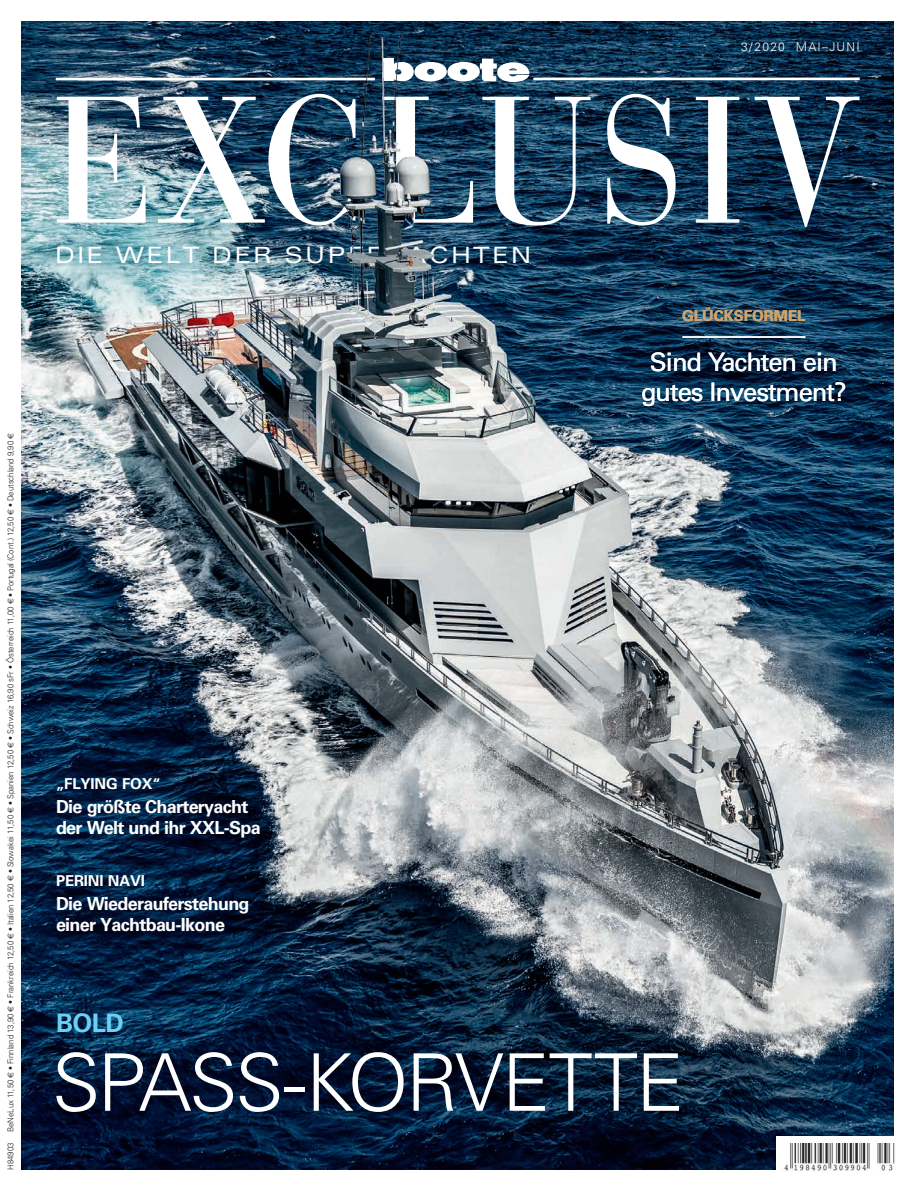
<style>
.page{position:relative;width:915px;height:1191px;background:#fff}
.page>*{position:absolute;margin:0;border:0;box-sizing:border-box;transform-origin:0 0}
.t1{font:300 79.5px "Univers LT Std";letter-spacing:-.035em;color:#fff}
.t2{font:25.5px/30px "Univers LT Std";letter-spacing:-.04em;color:#fff;text-align:center}
.t3{font:700 25.5px "Univers LT Std";color:#6bcff6}
.t4{font:expanded 22.5px "Univers LT Std";letter-spacing:.1em;color:#fff}
.t5{font:700 18px/21px "Univers LT Std";letter-spacing:-.04em;color:#fff}
.t6{font:700 15px "Univers LT Std";letter-spacing:-.01em;color:#fff}
.t7{font:700 15px "Univers LT Std";color:#d3a369}
.t8{font:300 12px "Univers LT Std";letter-spacing:.1em;color:#fff}
.t9{font:300 8.25px "Univers LT Std";letter-spacing:-.005em;color:#231f20;scale:.94 1}
.s1{font-family:"Euro Sans";font-weight:400}
</style>
<div class="page">
<img style="left:21px;top:296px;width:872px;height:873px">
<div style="left:776px;top:1136px;width:136px;height:40px;background:#fff"></div>
<img style="left:21px;top:21px;width:872px;height:275px">
<hr style="left:682px;top:336px;width:123px;height:2px;background:#fff">
<img style="left:784px;top:1144px;width:111px;height:27px">
<h3 class="t8" style="left:741px;top:40px;width:120px">3/2020 MAI–JUNI</h3>
<p class="t9" style="left:6px;top:1132px;width:745px;rotate:-90deg">BeNeLux 11,50 <span class="s1">S</span> • Finnland 13,90 <span class="s1">S</span> • Frankreich 12,50 <span class="s1">S</span> • Italien 12,50 <span class="s1">S</span> • Slowakei 11,50 <span class="s1">S</span> • Spanien 12,50 <span class="s1">S</span> • Schweiz 16,90 sFr • Österreich 11,00 <span class="s1">S</span> • Portugal (Cont.) 12,50 <span class="s1">S</span> • Deutschland 9,90 <span class="s1">S</span></p>
<p class="t9" style="left:6px;top:1169px;width:30px;rotate:-90deg">H84903</p>
<h3 class="t4" style="left:55px;top:242px;width:477px">DIE WELT DER SUPERYACHTEN</h3>
<h3 class="t7" style="left:682px;top:307px;width:125px">GLÜCKSFORMEL</h3>
<h2 class="t2" style="left:640px;top:347px;width:207px">Sind Yachten ein gutes Investment?</h2>
<h3 class="t6" style="left:56px;top:775px;width:106px">„FLYING FOX“</h3>
<h3 class="t5" style="left:56px;top:796px;width:206px">Die größte Charteryacht der Welt und ihr XXL-Spa</h3>
<h3 class="t6" style="left:56px;top:872px;width:90px">PERINI NAVI</h3>
<h3 class="t5" style="left:56px;top:893px;width:195px">Die Wiederauferstehung einer Yachtbau-Ikone</h3>
<h2 class="t3" style="left:56px;top:1007px;width:69px">BOLD</h2>
<h1 class="t1" style="left:52px;top:1034px;width:633px">SPASS-KORVETTE</h1>
</div>
